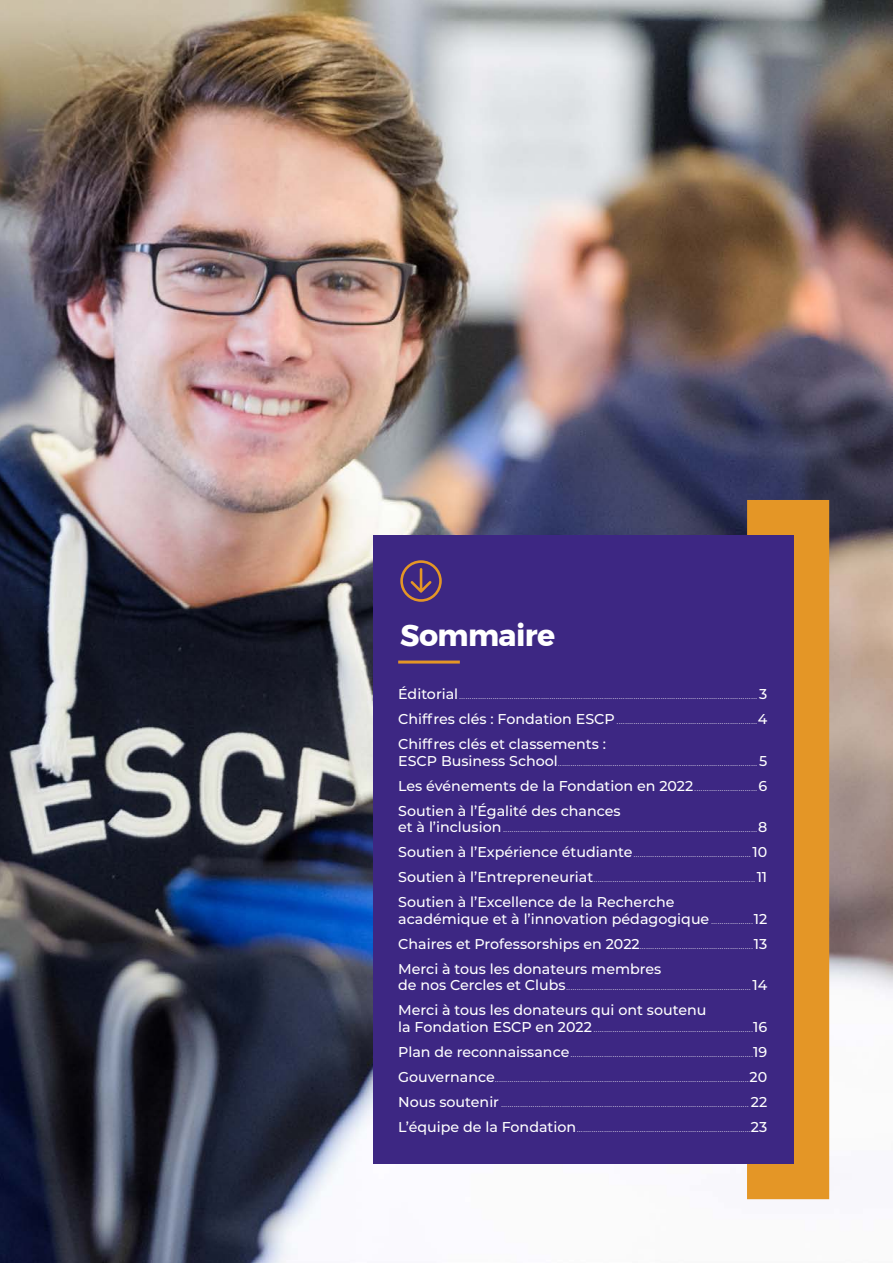
<style>
.page{position:relative;width:893px;height:1263px;background:#fff}
.page>*{position:absolute;margin:0;border:0;box-sizing:border-box;transform-origin:0 0}
.t1{font:700 30px "Montserrat";letter-spacing:-.02em;color:#fff}
.t2{font:500 14.25px/25px "Montserrat";color:#fff}
.t3{font:300 10.5px "Montserrat";color:#fff}
.s1{font-weight:500;font-size:14.25px}
.s2{font-weight:300;font-size:10.5px}
</style>
<div class="page">
<img style="left:0;top:0;width:893px;height:1263px">
<div style="left:747px;top:500px;width:82px;height:699px;background:#e49626"></div>
<div style="left:373px;top:535px;width:421px;height:629px;background:#3d2783"></div>
<svg style="left:400px;top:560px;width:42px;height:42px"></svg>
<hr style="left:398px;top:660px;width:62px;height:3px;background:#e49626">
<h1 class="t1" style="left:400px;top:611px;width:156px">Sommaire</h1>
<p class="t3" style="left:398px;top:688px;width:371px"><span class="s1">Éditorial</span>.............................................................................................................................................. <span class="s1">3</span></p>
<p class="t3" style="left:398px;top:713px;width:371px"><span class="s1">Chiffres clés : Fondation ESCP</span> ...................................................................<span class="s1">4</span></p>
<h2 class="t2" style="left:398px;top:731px;width:209px">Chiffres clés et classements :</h2>
<p class="t3" style="left:398px;top:755px;width:371px"><span class="s1">ESCP Business School</span>............................................................................................... <span class="s1">5</span></p>
<h2 class="t2" style="left:398px;top:773px;width:371px">Les événements de la Fondation en 2022<span class="s2">..............................</span>6<br>Soutien à l’Égalité des chances</h2>
<p class="t3" style="left:398px;top:821px;width:371px"><span class="s1">et à l’inclusion</span> .........................................................................................................................<span class="s1">8</span></p>
<p class="t3" style="left:398px;top:846px;width:371px"><span class="s1">Soutien à l’Expérience étudiante</span>........................................................<span class="s1">10</span></p>
<p class="t3" style="left:398px;top:871px;width:371px"><span class="s1">Soutien à l’Entrepreneuriat</span>.............................................................................<span class="s1">11</span></p>
<h2 class="t2" style="left:398px;top:893px;width:371px;line-height:16.5px">Soutien à l’Excellence de la Recherche académique et à l’innovation pédagogique <span class="s2">....................</span>12</h2>
<p class="t3" style="left:398px;top:938px;width:371px"><span class="s1">Chaires et Professorships en 2022</span>......................................................<span class="s1">13</span></p>
<h2 class="t2" style="left:398px;top:956px;width:265px">Merci à tous les donateurs membres</h2>
<p class="t3" style="left:398px;top:979px;width:371px"><span class="s1">de nos Cercles et Clubs</span>........................................................................................<span class="s1">14</span></p>
<h2 class="t2" style="left:398px;top:997px;width:310px">Merci à tous les donateurs qui ont soutenu</h2>
<p class="t3" style="left:398px;top:1021px;width:371px"><span class="s1">la Fondation ESCP en 2022</span> ............................................................................<span class="s1">16</span></p>
<p class="t3" style="left:398px;top:1046px;width:371px"><span class="s1">Plan de reconnaissance</span>.......................................................................................<span class="s1">19</span></p>
<p class="t3" style="left:398px;top:1071px;width:371px"><span class="s1">Gouvernance</span>.........................................................................................................................<span class="s1">20</span></p>
<p class="t3" style="left:398px;top:1096px;width:371px"><span class="s1">Nous soutenir</span> ...................................................................................................................... <span class="s1">22</span></p>
<p class="t3" style="left:398px;top:1121px;width:371px"><span class="s1">L’équipe de la Fondation</span>...................................................................................<span class="s1">23</span></p>
</div>
